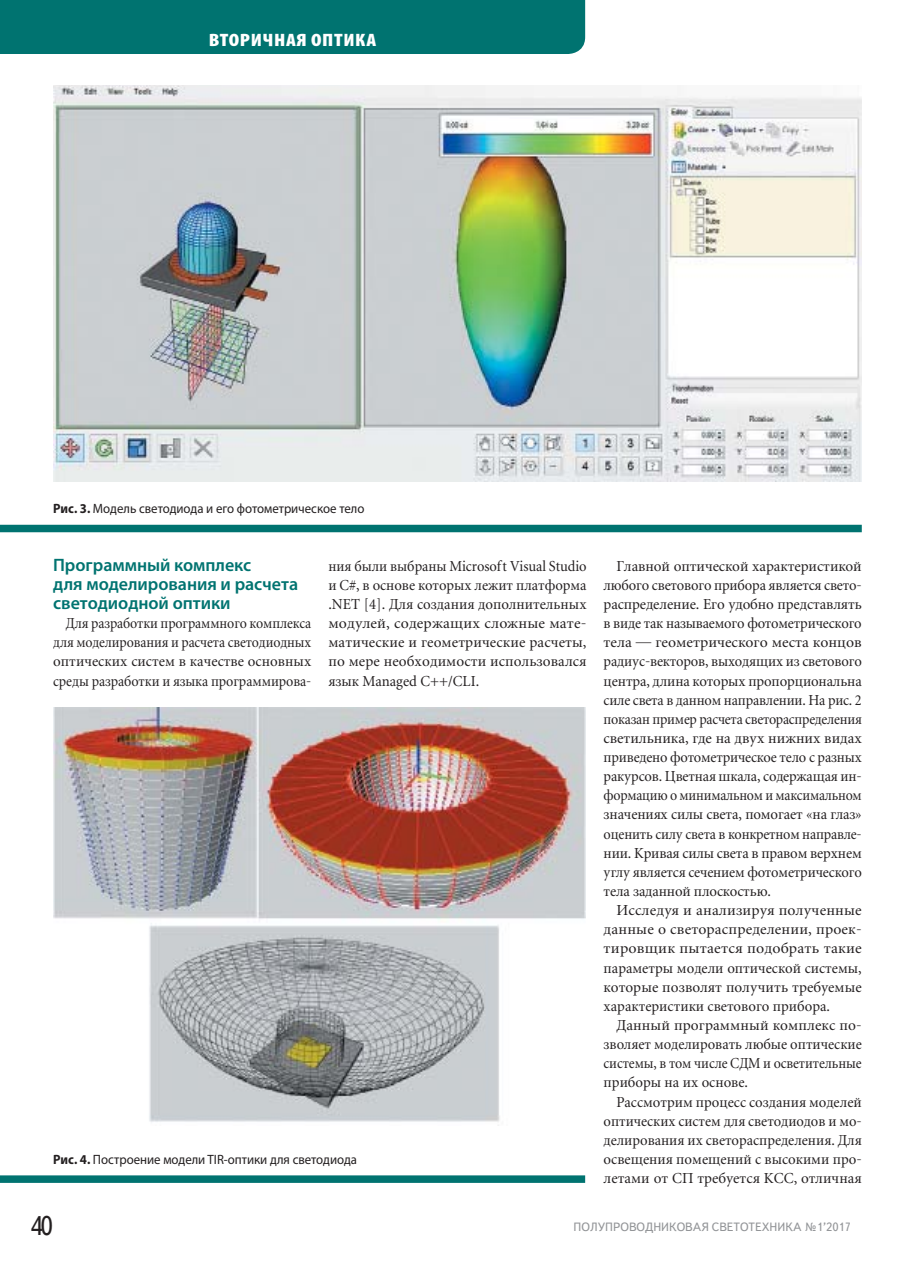
<style>
.page{position:relative;width:915px;height:1263px;background:#fff}
.page>*{position:absolute;margin:0;border:0;box-sizing:border-box;transform-origin:0 0}
.t1{font:27px "Text Book C";color:#231f20;scale:.9 1}
.t2{font:600 18px/19.2px "Myriad Pro";letter-spacing:-.005em;color:#007370}
.t3{font:900 condensed 18px "Myriad Pro";letter-spacing:.03em;color:#fff;scale:1.17 1}
.t4{font:15px/19.2px "Miniature";color:#231f20;text-align:justify}
.t5{font:15px/19.2px "Miniature";color:#231f20;text-align:justify;scale:.94 1}
.t6{font:15px/19.2px "Miniature";color:#231f20;text-align:justify;scale:.96 1}
.t7{font:15px/19.2px "Miniature";color:#231f20;text-align:justify;scale:.9 1}
.t8{font:13.5px "Myriad Pro";color:#231f20;scale:.95 1}
.t9{font:12px "Text Book C";color:#939598}
.s1{font-weight:700}
</style>
<div class="page">
<div style="left:0;top:0;width:585px;height:54px;background:#007370"></div>
<img style="left:53px;top:85px;width:808px;height:396px">
<img style="left:53px;top:707px;width:532px;height:415px">
<div style="left:0;top:525px;width:861px;height:7px;background:#007370"></div>
<div style="left:0;top:1175px;width:585px;height:8px;background:#007370"></div>
<p class="t3" style="left:209px;top:29px;width:145px">ВТОРИЧНАЯ ОПТИКА</p>
<p class="t8" style="left:53px;top:501px;width:329px"><span class="s1">Рис. 3.</span> Модель светодиода и его фотометрическое тело</p>
<p class="t2" style="left:53px;top:555px;width:246px">Программный комплекс<br>для моделирования и расчета светодиодной оптики</p>
<p class="t7" style="left:53px;top:615px;width:288px;text-indent:13px">Для разработки программного комплекса для моделирования и расчета светодиодных оптических систем в качестве основных среды разработки и языка программирова-</p>
<p class="t5" style="left:328px;top:558px;width:276px">ния были выбраны Microsoft Visual Studio и C#, в основе которых лежит платформа .NET [4]. Для создания дополнительных модулей, содержащих сложные мате&shy;матические и геометрические расчеты, по мере необходимости использовался язык Managed C++/CLI.</p>
<p class="t4" style="left:603px;top:558px;width:260px;text-indent:13px">Главной оптической характеристикой любого светового прибора является свето&shy;распределение. Его удобно представлять в виде так называемого фотометрического тела — геометрического места концов радиус-векторов, выходящих из светового центра, длина которых пропорциональна силе света в данном направлении. На рис. 2 показан пример расчета светораспределения светильника, где на двух нижних видах приведено фотометрическое тело с разных ракурсов. Цветная шкала, содержащая ин&shy;формацию о минимальном и максимальном значениях силы света, помогает «на глаз» оценить силу света в конкретном направле&shy;нии. Кривая силы света в правом верхнем углу является сечением фотометрического тела заданной плоскостью.</p>
<p class="t4" style="left:603px;top:902px;width:259px;text-indent:13px">Исследуя и анализируя полученные данные о светораспределении, проек&shy;тировщик пытается подобрать такие параметры модели оптической системы, которые позволят получить требуемые характеристики светового прибора.</p>
<p class="t4" style="left:603px;top:1017px;width:259px;text-indent:13px">Данный программный комплекс по&shy;зволяет моделировать любые оптические системы, в том числе СДМ и осветительные приборы на их основе.</p>
<p class="t6" style="left:603px;top:1093px;width:270px;text-indent:13px">Рассмотрим процесс создания моделей оптических систем для светодиодов и мо&shy;делирования их светораспределения. Для освещения помещений с высокими про&shy;летами от СП требуется КСС, отличная</p>
<p class="t8" style="left:53px;top:1151px;width:321px"><span class="s1">Рис. 4.</span> Построение модели TIR-оптики для светодиода</p>
<h1 class="t1" style="left:30px;top:1211px;width:27px">40</h1>
<p class="t9" style="left:573px;top:1220px;width:279px">ПОЛУПРОВОДНИКОВАЯ СВЕТОТЕХНИКА №1’2017</p>
</div>
